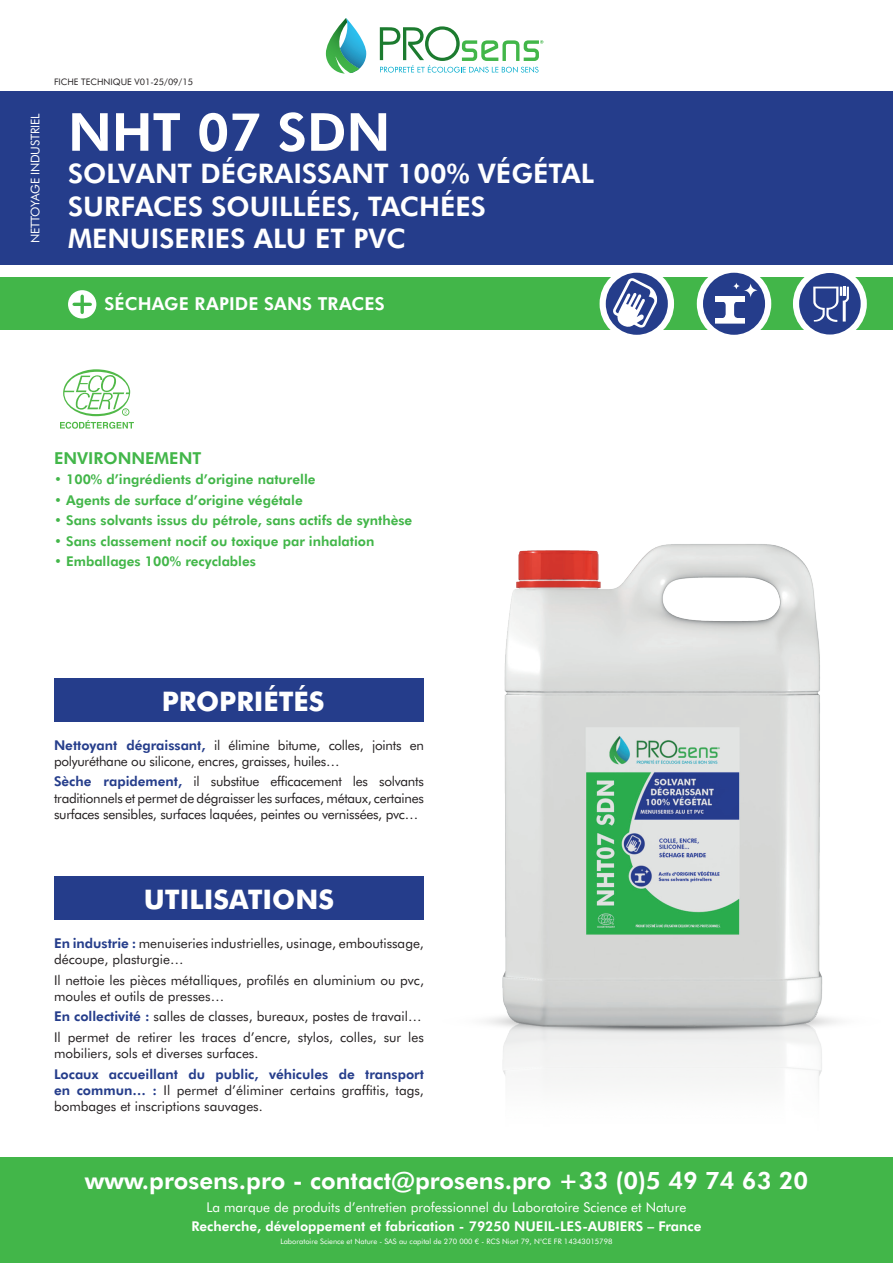
<style>
.page{position:relative;width:893px;height:1263px;background:#fff}
.page>*{position:absolute;margin:0;border:0;box-sizing:border-box;transform-origin:0 0}
.t1{font:800 52.5px "Futura BT";color:#fff}
.t2{font:800 27px "Futura BT";color:#fff}
.t3{font:700 27px "Futura BT";color:#fff}
.t4{font:800 24px "Futura BT";color:#fff}
.t5{font:800 17.85px "Futura BT";letter-spacing:.01em;color:#fff}
.t6{font:800 16.5px "Futura BT";color:#42b649}
.t7{font:13.5px/16.2px "Futura BT";color:#231f20}
.t8{font:800 13.5px "Futura BT";color:#42b649}
.t9{font:13.5px/16.2px "Futura BT";letter-spacing:-.02em;color:#231f20}
.t10{font:13.5px "Futura BT";color:#fff}
.t11{font:800 13.5px "Futura BT";color:#fff}
.t12{font:12px "Futura BT";letter-spacing:-.02em;color:#fff}
.t13{font:9px "Futura BT";color:#231f20}
.t14{font:7.5px "Futura BT";color:#fff}
.s1{font-weight:800;color:#253d8b}
</style>
<div class="page">
<svg style="left:380px;top:26px;width:163px;height:47px"></svg>
<svg style="left:326px;top:18px;width:40px;height:56px"></svg>
<div style="left:0;top:1157px;width:893px;height:106px;background:#42b649"></div>
<img style="left:486px;top:544px;width:352px;height:544px">
<div style="left:0;top:278px;width:893px;height:52px;background:#42b649"></div>
<div style="left:0;top:92px;width:893px;height:173px;background:#253d8b"></div>
<div style="left:68px;top:290px;width:28px;height:28px;background:#fff;border-radius:50%"></div>
<hr style="left:81px;top:296px;width:3px;height:16px;background:#42b649">
<hr style="left:74px;top:303px;width:16px;height:3px;background:#42b649">
<div style="left:54px;top:678px;width:370px;height:44px;background:#253d8b"></div>
<div style="left:54px;top:876px;width:370px;height:44px;background:#253d8b"></div>
<svg style="left:60px;top:369px;width:74px;height:60px"></svg>
<svg style="left:603px;top:270px;width:67px;height:67px"></svg>
<div style="left:600px;top:266px;width:74px;height:75px;border:7px solid #fff;border-radius:50%"></div>
<div style="left:606px;top:273px;width:62px;height:62px;background:#253d8b;border-radius:50%"></div>
<svg style="left:612px;top:278px;width:45px;height:50px"></svg>
<svg style="left:700px;top:270px;width:68px;height:67px"></svg>
<div style="left:697px;top:266px;width:74px;height:75px;border:7px solid #fff;border-radius:50%"></div>
<div style="left:703px;top:273px;width:62px;height:62px;background:#253d8b;border-radius:50%"></div>
<div style="left:715px;top:296px;width:30px;height:5px;background:#fff"></div>
<div style="left:715px;top:318px;width:30px;height:6px;background:#fff"></div>
<svg style="left:721px;top:282px;width:37px;height:36px"></svg>
<svg style="left:797px;top:271px;width:66px;height:66px"></svg>
<div style="left:793px;top:267px;width:74px;height:74px;border:8px solid #fff;border-radius:50%"></div>
<div style="left:799px;top:273px;width:62px;height:61px;background:#253d8b;border-radius:50%"></div>
<svg style="left:813px;top:287px;width:36px;height:35px"></svg>
<p class="t12" style="left:28px;top:243px;width:130px;rotate:-90deg">NETTOYAGE INDUSTRIEL</p>
<p class="t13" style="left:54px;top:76px;width:140px">FICHE TECHNIQUE V01-25/09/15</p>
<p class="t1" style="left:68px;top:100px;width:324px">NHT 07 SDN</p>
<p class="t2" style="left:68px;top:157px;width:528px">SOLVANT DÉGRAISSANT 100% VÉGÉTAL</p>
<p class="t2" style="left:68px;top:189px;width:420px">SURFACES SOUILLÉES, TACHÉES</p>
<p class="t2" style="left:68px;top:222px;width:339px">MENUISERIES ALU ET PVC</p>
<p class="t5" style="left:104px;top:293px;width:282px">SÉCHAGE RAPIDE SANS TRACES</p>
<p class="t6" style="left:54px;top:448px;width:149px">ENVIRONNEMENT</p>
<p class="t8" style="left:54px;top:471px;width:263px">• 100% d’ingrédients d’origine naturelle</p>
<p class="t8" style="left:54px;top:492px;width:250px">• Agents de surface d’origine végétale</p>
<p class="t8" style="left:54px;top:512px;width:360px">• Sans solvants issus du pétrole, sans actifs de synthèse</p>
<p class="t8" style="left:54px;top:533px;width:322px">• Sans classement nocif ou toxique par inhalation</p>
<p class="t8" style="left:54px;top:553px;width:204px">• Emballages 100% recyclables</p>
<p class="t3" style="left:162px;top:685px;width:164px">PROPRIÉTÉS</p>
<p class="t9" style="left:54px;top:737px;width:371px"><span class="s1">Nettoyant dégraissant,</span> il élimine bitume, colles, joints en polyuréthane ou silicone, encres, graisses, huiles…</p>
<p class="t7" style="left:54px;top:773px;width:371px;text-align:justify"><span class="s1">Sèche rapidement,</span> il substitue efficacement les solvants traditionnels et permet de dégraisser les surfaces, métaux, certaines surfaces sensibles, surfaces laquées, peintes ou vernissées, pvc…</p>
<p class="t3" style="left:144px;top:883px;width:192px">UTILISATIONS</p>
<p class="t7" style="left:54px;top:935px;width:371px"><span class="s1">En industrie :</span> menuiseries industrielles, usinage, emboutissage, découpe, plasturgie…</p>
<p class="t7" style="left:54px;top:972px;width:371px">Il nettoie les pièces métalliques, profilés en aluminium ou pvc, moules et outils de presses…</p>
<p class="t7" style="left:54px;top:1008px;width:369px"><span class="s1">En collectivité :</span> salles de classes, bureaux, postes de travail…</p>
<p class="t7" style="left:54px;top:1029px;width:371px">Il permet de retirer les traces d’encre, stylos, colles, sur les mobiliers, sols et diverses surfaces.</p>
<p class="t7" style="left:54px;top:1065px;width:371px;text-align:justify"><span class="s1">Locaux accueillant du public, véhicules de transport en commun… :</span> Il permet d’éliminer certains graffitis, tags, bombages et inscriptions sauvages.</p>
<h3 class="t4" style="left:85px;top:1165px;width:725px">www.prosens.pro - contact@prosens.pro +33 (0)5 49 74 63 20</h3>
<p class="t10" style="left:207px;top:1199px;width:481px">La marque de produits d’entretien professionnel du Laboratoire Science et Nature</p>
<p class="t11" style="left:192px;top:1218px;width:511px">Recherche, développement et fabrication - 79250 NUEIL-LES-AUBIERS – France</p>
<p class="t14" style="left:280px;top:1236px;width:334px">Laboratoire Science et Nature - SAS au capital de 270 000 € - RCS Niort 79, N°CE FR 14343015798</p>
</div>
